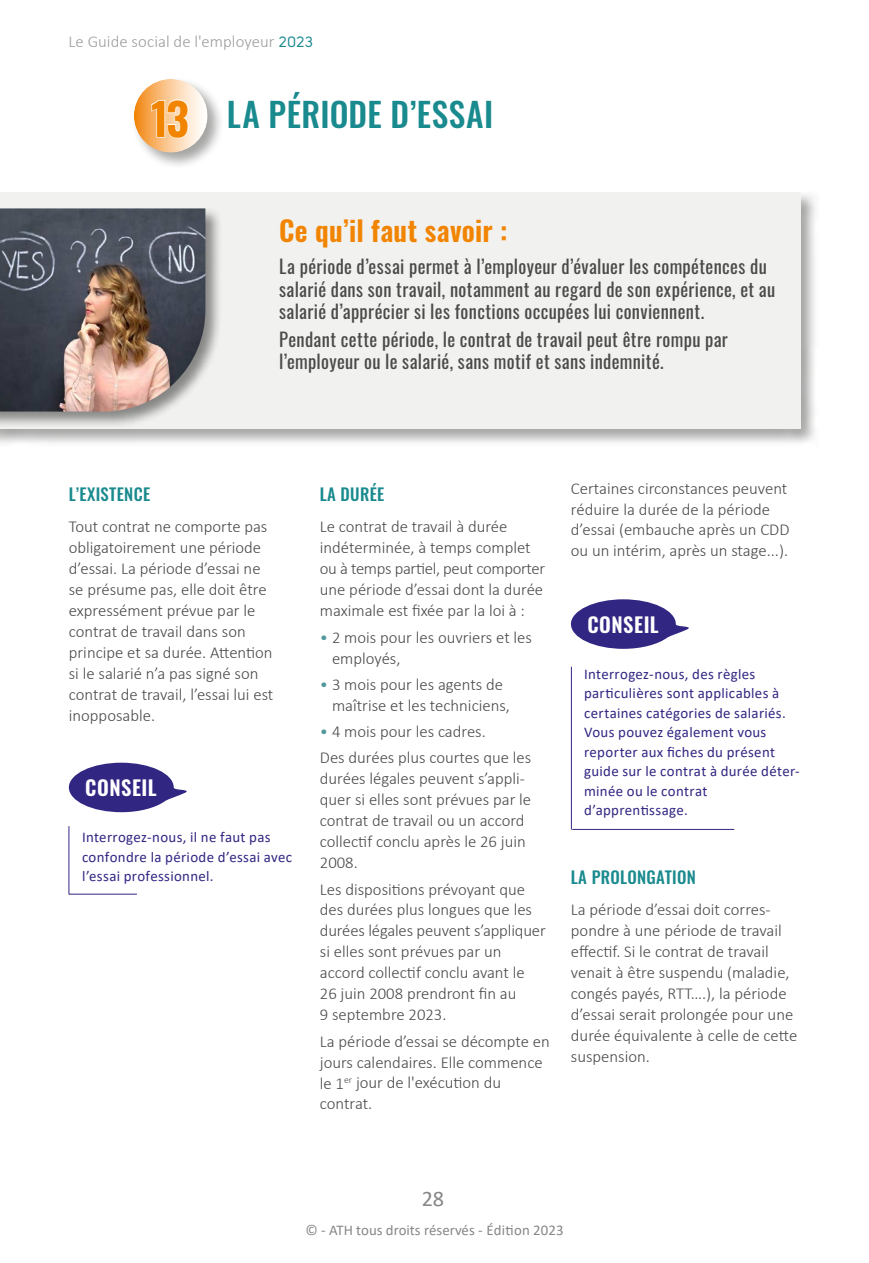
<style>
.page{position:relative;width:869px;height:1263px;background:#fff}
.page>*{position:absolute;margin:0;border:0;box-sizing:border-box;transform-origin:0 0}
.t1{font:500 33.45px "Oswald";letter-spacing:.015em;color:#198a8e}
.t2{font:600 27.9px "Oswald";letter-spacing:.01em;color:#f18400}
.t3{font:22.35px "Calibri";color:#878786}
.t4{font:600 20.4px "Oswald";letter-spacing:.025em;color:#fff}
.t5{font:18.6px/22.4px "Oswald";letter-spacing:.02em;color:#4a4a49}
.t6{font:300 16.65px/21px "Calibri";color:#4a4a49}
.t7{font:500 16.65px "Oswald";letter-spacing:.02em;color:#198a8e}
.t8{font:300 16.65px "Calibri";letter-spacing:.005em;color:#9d9d9c}
.t9{font:14.85px/19.5px "Calibri";letter-spacing:.02em;color:#312783}
.t10{font:14.85px "Calibri";color:#878786}
.s1{font-family:"Solomon Sans Normal";font-weight:400;font-size:14.85px;color:#198a8e}
.s2{font-weight:700;font-size:44.55px;color:#fff}
.s3{color:#51999d}
</style>
<div class="page">
<svg style="left:69px;top:763px;width:118px;height:49px"></svg>
<svg style="left:571px;top:599px;width:118px;height:50px"></svg>
<div style="left:0;top:190px;width:818px;height:257px;background:#1d1d1b;opacity:.4"></div>
<div style="left:0;top:193px;width:800px;height:236px;background:#f1f1f0"></div>
<div style="left:0;top:206px;width:223px;height:223px;background:#1d1d1b;opacity:.5"></div>
<img style="left:0;top:208px;width:205px;height:204px">
<hr style="left:68px;top:826px;width:1px;height:68px;background:#312783">
<hr style="left:69px;top:894px;width:68px;height:1px;background:#312783">
<hr style="left:570px;top:667px;width:1px;height:163px;background:#312783">
<hr style="left:572px;top:829px;width:162px;height:1px;background:#312783">
<div style="left:132px;top:76px;width:93px;height:94px;background:#1d1d1b;opacity:.4"></div>
<svg style="left:134px;top:79px;width:73px;height:74px;background:#f9ca98"></svg>
<p class="t8" style="left:68px;top:35px;width:246px">Le Guide social de l'employeur <span class="s1">2023</span></p>
<h1 class="t1" style="left:151px;top:101px;width:343px"><span class="s2">13</span> LA PÉRIODE D’ESSAI</h1>
<h2 class="t2" style="left:279px;top:219px;width:230px">Ce qu’il faut savoir :</h2>
<p class="t5" style="left:279px;top:258px;width:497px">La période d’essai permet à l’employeur d’évaluer les compétences du salarié dans son travail, notamment au regard de son expérience, et au salarié d’apprécier si les fonctions occupées lui conviennent.</p>
<p class="t5" style="left:279px;top:330px;width:450px">Pendant cette période, le contrat de travail peut être rompu par l’employeur ou le salarié, sans motif et sans indemnité.</p>
<p class="t7" style="left:69px;top:487px;width:83px">L’EXISTENCE</p>
<p class="t6" style="left:69px;top:516px;width:206px">Tout contrat ne comporte pas obligatoirement une période d’essai. La période d’essai ne se présume pas, elle doit être expressément prévue par le contrat de travail dans son principe et sa durée. Attention si le salarié n’a pas signé son contrat de travail, l’essai lui est inopposable.</p>
<p class="t4" style="left:85px;top:780px;width:73px">CONSEIL</p>
<p class="t9" style="left:82px;top:827px;width:212px">Interrogez-nous, il ne faut pas confondre la période d’essai avec l’essai professionnel.</p>
<p class="t7" style="left:320px;top:487px;width:66px">LA DURÉE</p>
<p class="t6" style="left:320px;top:516px;width:227px">Le contrat de travail à durée indéterminée, à temps complet ou à temps partiel, peut comporter une période d’essai dont la durée maximale est fixée par la loi à :</p>
<p class="t6" style="left:332px;top:626px;width:201px;text-indent:-12px"><span class="s3">•</span> 2 mois pour les ouvriers et les employés,</p>
<p class="t6" style="left:332px;top:674px;width:179px;text-indent:-12px"><span class="s3">•</span> 3 mois pour les agents de maîtrise et les techniciens,</p>
<p class="t6" style="left:320px;top:718px;width:213px;line-height:26.2px"><span class="s3">•</span> 4 mois pour les cadres.<br>Des durées plus courtes que les</p>
<p class="t6" style="left:320px;top:768px;width:213px">durées légales peuvent s’appli&shy;quer si elles sont prévues par le contrat de travail ou un accord collectif conclu après le 26 juin<br>2008.</p>
<p class="t6" style="left:320px;top:878px;width:227px">Les dispositions prévoyant que des durées plus longues que les durées légales peuvent s’appliquer si elles sont prévues par un accord collectif conclu avant le<br>26 juin 2008 prendront fin au<br>9 septembre 2023.</p>
<p class="t6" style="left:320px;top:1031px;width:231px">La période d’essai se décompte en jours calendaires. Elle commence le 1<sup>er</sup> jour de l'exécution du contrat.</p>
<p class="t6" style="left:570px;top:477px;width:220px">Certaines circonstances peuvent réduire la durée de la période d’essai (embauche après un CDD ou un intérim, après un stage...).</p>
<p class="t4" style="left:587px;top:616px;width:73px">CONSEIL</p>
<p class="t9" style="left:584px;top:664px;width:217px">Interrogez-nous, des règles particulières sont applicables à certaines catégories de salariés.<br>Vous pouvez également vous reporter aux fiches du présent guide sur le contrat à durée déter&shy;minée ou le contrat d’apprentissage.</p>
<p class="t7" style="left:570px;top:870px;width:126px">LA PROLONGATION</p>
<p class="t6" style="left:570px;top:899px;width:228px">La période d’essai doit corres&shy;pondre à une période de travail effectif. Si le contrat de travail venait à être suspendu (maladie, congés payés, RTT….), la période d’essai serait prolongée pour une durée équivalente à celle de cette suspension.</p>
<h3 class="t3" style="left:421px;top:1183px;width:24px">28</h3>
<p class="t10" style="left:305px;top:1221px;width:260px">© - ATH tous droits réservés - Édition 2023</p>
</div>
